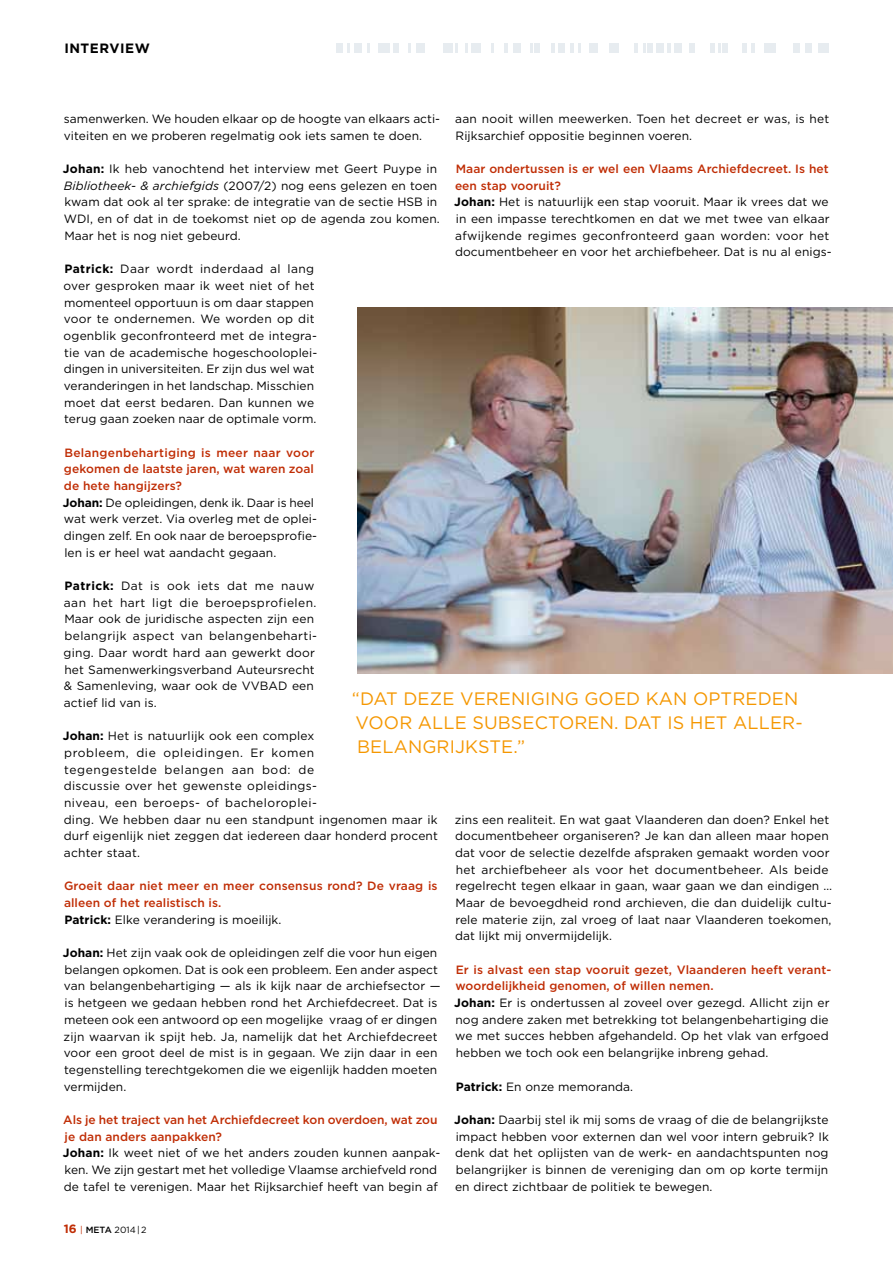
<style>
.page{position:relative;width:893px;height:1263px;background:#fff}
.page>*{position:absolute;margin:0;border:0;box-sizing:border-box;transform-origin:0 0}
.t1{font:18px "Gotham";color:#f59700}
.t2{font:700 13.5px "Gotham";letter-spacing:.04em;color:#000}
.t3{font:12px/16.6px "Gotham";letter-spacing:.005em;color:#000}
.t4{font:500 12px/16.6px "Gotham";letter-spacing:.015em;color:#c02d05}
.t5{font:9px "Gotham";color:#000}
.s1{font-weight:500;color:#c02d05}
.s2{font-weight:700}
.s3{font-style:italic}
.s4{font-weight:700;color:#000}
.s5{font-weight:400;color:#000}
.s6{font-weight:700;font-size:12px;color:#c02d05}
.s7{color:#c02d05}
.s8{font-weight:500}
</style>
<div class="page">
<img style="left:357px;top:307px;width:536px;height:366px">
<svg style="left:743px;top:44px;width:12px;height:9px"></svg>
<div style="left:805px;top:44px;width:6px;height:9px;background:#e7ecf0"></div>
<div style="left:763px;top:44px;width:12px;height:9px;background:#e7ecf0"></div>
<div style="left:818px;top:44px;width:11px;height:9px;background:#e7ecf0"></div>
<div style="left:793px;top:44px;width:6px;height:9px;background:#e7ecf0"></div>
<svg style="left:465px;top:44px;width:3px;height:9px"></svg>
<svg style="left:367px;top:44px;width:2px;height:9px"></svg>
<div style="left:656px;top:44px;width:7px;height:9px;background:#e7ecf0"></div>
<svg style="left:408px;top:44px;width:3px;height:9px"></svg>
<svg style="left:570px;top:44px;width:11px;height:9px"></svg>
<div style="left:674px;top:44px;width:8px;height:9px;background:#e7ecf0"></div>
<svg style="left:667px;top:44px;width:4px;height:9px"></svg>
<div style="left:336px;top:44px;width:6px;height:9px;background:#e7ecf0"></div>
<svg style="left:504px;top:44px;width:4px;height:9px"></svg>
<svg style="left:347px;top:44px;width:3px;height:9px"></svg>
<div style="left:513px;top:44px;width:8px;height:9px;background:#e7ecf0"></div>
<div style="left:354px;top:44px;width:7px;height:9px;background:#e7ecf0"></div>
<div style="left:558px;top:44px;width:7px;height:9px;background:#e7ecf0"></div>
<div style="left:648px;top:44px;width:5px;height:9px;background:#e7ecf0"></div>
<div style="left:416px;top:44px;width:9px;height:9px;background:#e7ecf0"></div>
<div style="left:589px;top:44px;width:9px;height:9px;background:#e7ecf0"></div>
<div style="left:689px;top:44px;width:5px;height:9px;background:#e7ecf0"></div>
<div style="left:471px;top:44px;width:10px;height:9px;background:#e7ecf0"></div>
<div style="left:610px;top:44px;width:9px;height:9px;background:#e7ecf0"></div>
<div style="left:723px;top:44px;width:5px;height:9px;background:#e7ecf0"></div>
<svg style="left:718px;top:44px;width:3px;height:9px"></svg>
<div style="left:710px;top:44px;width:5px;height:9px;background:#e7ecf0"></div>
<div style="left:535px;top:44px;width:5px;height:9px;background:#e7ecf0"></div>
<div style="left:378px;top:44px;width:12px;height:9px;background:#e7ecf0"></div>
<div style="left:443px;top:44px;width:9px;height:9px;background:#e7ecf0"></div>
<svg style="left:491px;top:44px;width:2px;height:9px"></svg>
<svg style="left:551px;top:44px;width:4px;height:9px"></svg>
<svg style="left:635px;top:44px;width:11px;height:9px"></svg>
<svg style="left:530px;top:44px;width:3px;height:9px"></svg>
<div style="left:394px;top:44px;width:5px;height:9px;background:#e7ecf0"></div>
<svg style="left:456px;top:44px;width:2px;height:9px"></svg>
<p class="t2" style="left:64px;top:40px;width:87px">interview</p>
<p class="t3" style="left:455px;top:110px;width:376px">aan nooit willen meewerken. Toen het decreet er was, is het<br>Rijksarchief oppositie beginnen voeren.</p>
<p class="t3" style="left:454px;top:160px;width:379px"><span class="s1">Maar ondertussen is er wel een Vlaams Archiefdecreet. Is het een stap vooruit?<br></span><span class="s2">Johan:</span> Het is natuurlijk een stap vooruit. Maar ik vrees dat we in een impasse terechtkomen en dat we met twee van elkaar afwijkende regimes geconfronteerd gaan worden: voor het documentbeheer en voor het archiefbeheer. Dat is nu al enigs-</p>
<p class="t3" style="left:64px;top:110px;width:378px">samenwerken. We houden elkaar op de hoogte van elkaars acti&shy;viteiten en we proberen regelmatig ook iets samen te doen.</p>
<p class="t3" style="left:63px;top:160px;width:378px"><span class="s2">Johan:</span> Ik heb vanochtend het interview met Geert Puype in <span class="s3">Bibliotheek- &amp; archiefgids</span> (2007/2) nog eens gelezen en toen kwam dat ook al ter sprake: de integratie van de sectie HSB in WDI, en of dat in de toekomst niet op de agenda zou komen.<br>Maar het is nog niet gebeurd.</p>
<p class="t3" style="left:64px;top:260px;width:255px"><span class="s2">Patrick:</span> Daar wordt inderdaad al lang over gesproken maar ik weet niet of het momenteel opportuun is om daar stappen voor te ondernemen. We worden op dit ogenblik geconfronteerd met de integra&shy;tie van de academische hogeschooloplei&shy;dingen in universiteiten. Er zijn dus wel wat veranderingen in het landschap. Misschien moet dat eerst bedaren. Dan kunnen we terug gaan zoeken naar de optimale vorm.</p>
<p class="t3" style="left:63px;top:444px;width:256px"><span class="s1">Belangenbehartiging is meer naar voor gekomen de laatste jaren, wat waren zoal de hete hangijzers?<br></span><span class="s2">Johan:</span> De opleidingen, denk ik. Daar is heel wat werk verzet. Via overleg met de oplei&shy;dingen zelf. En ook naar de beroepsprofie&shy;len is er heel wat aandacht gegaan.</p>
<p class="t3" style="left:64px;top:577px;width:255px"><span class="s2">Patrick:</span> Dat is ook iets dat me nauw aan het hart ligt die beroepsprofielen.<br>Maar ook de juridische aspecten zijn een belangrijk aspect van belangenbeharti&shy;ging. Daar wordt hard aan gewerkt door het Samenwerkingsverband Auteursrecht &amp; Samenleving, waar ook de VVBAD een actief lid van is.</p>
<p class="t3" style="left:63px;top:727px;width:377px"><span class="s2">Johan:</span> Het is natuurlijk ook een complex<br>probleem, die opleidingen. Er komen<br>tegengestelde belangen aan bod: de<br>discussie over het gewenste opleidings-<br>niveau, een beroeps- of bacheloroplei-<br>ding. We hebben daar nu een standpunt ingenomen maar ik durf eigenlijk niet zeggen dat iedereen daar honderd procent achter staat.</p>
<p class="t4" style="left:64px;top:878px;width:375px">Groeit daar niet meer en meer consensus rond? De vraag is alleen of het realistisch is.<br><span class="s4">Patrick:</span> <span class="s5">Elke verandering is moeilijk.</span></p>
<p class="t3" style="left:63px;top:944px;width:379px"><span class="s2">Johan:</span> Het zijn vaak ook de opleidingen zelf die voor hun eigen belangen opkomen. Dat is ook een probleem. Een ander aspect van belangenbehartiging — als ik kijk naar de archiefsector — is hetgeen we gedaan hebben rond het Archiefdecreet. Dat is meteen ook een antwoord op een mogelijke vraag of er dingen zijn waarvan ik spijt heb. Ja, namelijk dat het Archiefdecreet voor een groot deel de mist is in gegaan. We zijn daar in een tegenstelling terechtgekomen die we eigenlijk hadden moeten vermijden.</p>
<p class="t3" style="left:63px;top:1111px;width:379px"><span class="s1">Als je het traject van het Archiefdecreet kon overdoen, wat zou je dan anders aanpakken?<br></span><span class="s2">Johan:</span> Ik weet niet of we het anders zouden kunnen aanpak&shy;ken. We zijn gestart met het volledige Vlaamse archiefveld rond de tafel te verenigen. Maar het Rijksarchief heeft van begin af</p>
<h1 class="t1" style="left:352px;top:687px;width:65px">“Dat deze</h1>
<h1 class="t1" style="left:460px;top:687px;width:13px">vereniging</h1>
<h1 class="t1" style="left:584px;top:687px;width:15px">goed</h1>
<h1 class="t1" style="left:646px;top:687px;width:14px">kan</h1>
<h1 class="t1" style="left:693px;top:687px;width:14px">optreden</h1>
<h1 class="t1" style="left:356px;top:711px;width:15px">voor</h1>
<h1 class="t1" style="left:418px;top:711px;width:13px">alle</h1>
<h1 class="t1" style="left:472px;top:711px;width:14px">subsectoren</h1>
<h1 class="t1" style="left:614px;top:711px;width:89px">. Dat ishet</h1>
<h1 class="t1" style="left:733px;top:711px;width:13px">aller-</h1>
<h1 class="t1" style="left:357px;top:735px;width:13px">belangrijkste</h1>
<h1 class="t1" style="left:513px;top:735px;width:13px">.”</h1>
<p class="t3" style="left:455px;top:811px;width:379px">zins een realiteit. En wat gaat Vlaanderen dan doen? Enkel het documentbeheer organiseren? Je kan dan alleen maar hopen dat voor de selectie dezelfde afspraken gemaakt worden voor het archiefbeheer als voor het documentbeheer. Als beide regelrecht tegen elkaar in gaan, waar gaan we dan eindigen … Maar de bevoegdheid rond archieven, die dan duidelijk cultu&shy;rele materie zijn, zal vroeg of laat naar Vlaanderen toekomen, dat lijkt mij onvermijdelijk.</p>
<p class="t3" style="left:454px;top:961px;width:379px"><span class="s1">Er is alvast een stap vooruit gezet, Vlaanderen heeft verant&shy;woordelijkheid genomen, of willen nemen.<br></span><span class="s2">Johan:</span> Er is ondertussen al zoveel over gezegd. Allicht zijn er nog andere zaken met betrekking tot belangenbehartiging die we met succes hebben afgehandeld. Op het vlak van erfgoed hebben we toch ook een belangrijke inbreng gehad.</p>
<p class="t3" style="left:456px;top:1078px;width:179px"><span class="s2">Patrick:</span> En onze memoranda.</p>
<p class="t3" style="left:454px;top:1111px;width:376px;text-align:justify"><span class="s2">Johan:</span> Daarbij stel ik mij soms de vraag of die de belangrijkste impact hebben voor externen dan wel voor intern gebruik? Ik denk dat het oplijsten van de werk- en aandachtspunten nog belangrijker is binnen de vereniging dan om op korte termijn en direct zichtbaar de politiek te bewegen.</p>
<p class="t5" style="left:64px;top:1224px;width:84px"><span class="s6">16</span> <span class="s7">|</span> <span class="s8">META</span> 2014 | 2</p>
</div>
